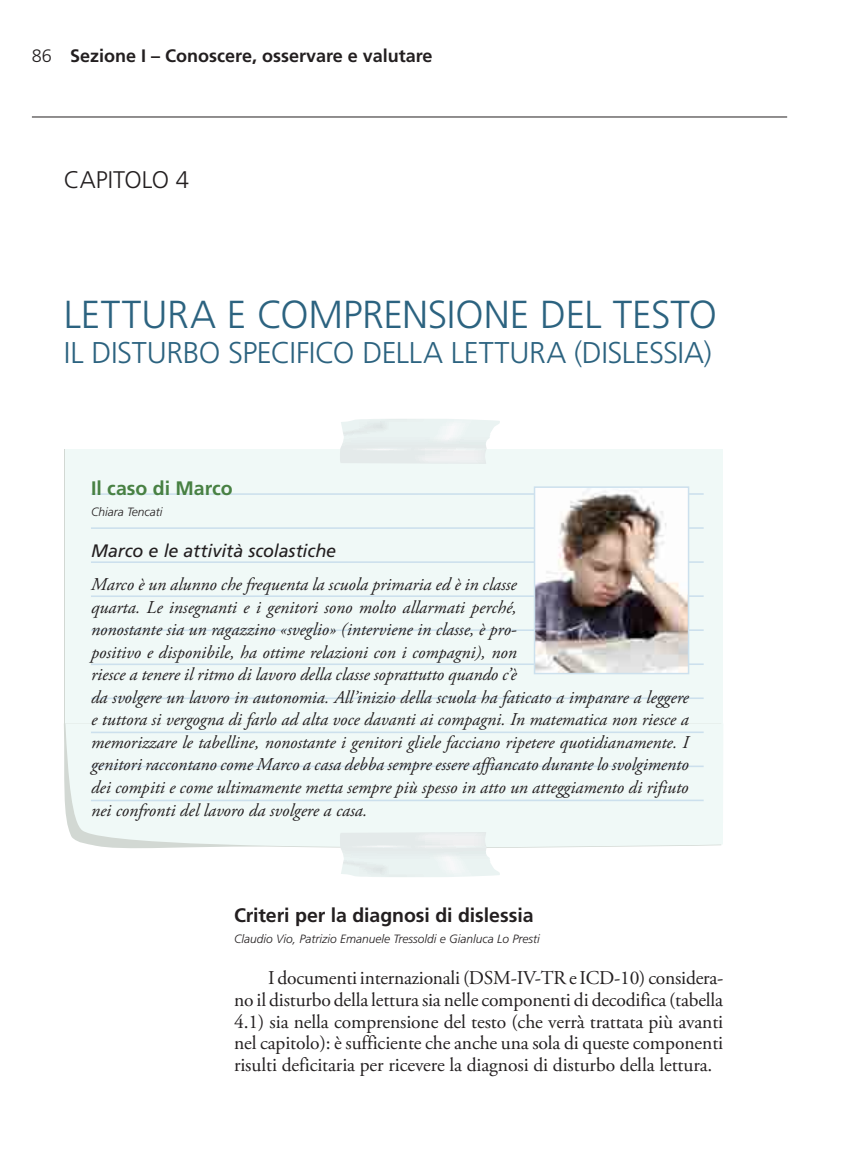
<style>
.page{position:relative;width:851px;height:1149px;background:#fff}
.page>*{position:absolute;margin:0;border:0;box-sizing:border-box;transform-origin:0 0}
.t1{font:300 39px "Frutiger LT Std";color:#2c6380}
.t2{font:300 30px "Frutiger LT Std";letter-spacing:-.015em;color:#2c6380}
.t3{font:300 24px "Frutiger LT Std";color:#231f20}
.t4{font:19.5px/21.8px "Adobe Garamond Pro";letter-spacing:-.015em;color:#231f20;text-align:justify}
.t5{font:700 19.5px "Frutiger LT Std";letter-spacing:-.005em;color:#231f20}
.t6{font:700 19.5px "Frutiger LT Std";color:#488143}
.t7{font:italic 18px/22.5px "Adobe Garamond Pro";color:#231f20}
.t8{font:700 18px "Frutiger LT Std";color:#231f20}
.t9{font:italic 18px "Frutiger LT Std";letter-spacing:-.005em;color:#231f20}
.t10{font:italic 300 12px "Frutiger LT Std";color:#231f20}
.s1{font-weight:300}
</style>
<div class="page">
<hr style="left:32px;top:117px;width:755px;height:1px;background:#231f20">
<div style="left:65px;top:449px;width:658px;height:275px;background:#f0f9f7"></div>
<svg style="left:340px;top:419px;width:160px;height:45px"></svg>
<div style="left:65px;top:723px;width:658px;height:125px;background:#f0f9f7"></div>
<hr style="left:91px;top:493px;width:612px;height:1px;background:#cce0ed">
<hr style="left:91px;top:527px;width:612px;height:2px;background:#cce0ed">
<hr style="left:91px;top:561px;width:612px;height:2px;background:#cce0ed">
<hr style="left:91px;top:595px;width:612px;height:2px;background:#cce0ed">
<hr style="left:91px;top:629px;width:612px;height:2px;background:#cce0ed">
<hr style="left:91px;top:663px;width:612px;height:2px;background:#cce0ed">
<hr style="left:91px;top:697px;width:612px;height:2px;background:#cce0ed">
<hr style="left:91px;top:731px;width:612px;height:2px;background:#cce0ed">
<hr style="left:91px;top:765px;width:612px;height:2px;background:#cce0ed">
<hr style="left:91px;top:799px;width:612px;height:2px;background:#cce0ed">
<svg style="left:340px;top:831px;width:160px;height:45px"></svg>
<img style="left:536px;top:489px;width:150px;height:182px">
<div style="left:533px;top:486px;width:156px;height:188px;border:2px solid #cce0ed"></div>
<p class="t8" style="left:32px;top:45px;width:402px"><span class="s1">86</span> Sezione I – Conoscere, osservare e valutare</p>
<h3 class="t3" style="left:64px;top:166px;width:127px">CAPITOLO 4</h3>
<h1 class="t1" style="left:64px;top:292px;width:22px">LETTUR</h1>
<h1 class="t1" style="left:190px;top:292px;width:114px">A E COMPRENSIONE</h1>
<h1 class="t1" style="left:540px;top:292px;width:94px">DE L TESTO</h1>
<h2 class="t2" style="left:64px;top:335px;width:64px">IL DISTURBO</h2>
<h2 class="t2" style="left:228px;top:335px;width:253px">SPECIFICO DELLA LETTUR</h2>
<h2 class="t2" style="left:546px;top:335px;width:101px">A (DISLESSI</h2>
<h2 class="t2" style="left:684px;top:335px;width:29px">A)</h2>
<p class="t6" style="left:91px;top:476px;width:143px">Il caso di Marco</p>
<p class="t10" style="left:91px;top:505px;width:73px">Chiara Tencati</p>
<p class="t9" style="left:91px;top:540px;width:247px">Marco e le attività scolastiche</p>
<p class="t7" style="left:91px;top:573px;width:599px">Marco è un alunno che frequenta la scuola primaria ed è in classe<br>quarta. Le insegnanti e i genitori sono molto allarmati perché,<br>nonostante sia un ragazzino «sveglio» (interviene in classe, è pro-<br>positivo e disponibile, ha ottime relazioni con i compagni), non<br>riesce a tenere il ritmo di lavoro della classe soprattutto quando c’è<br>da svolgere un lavoro in autonomia. All’inizio della scuola ha faticato a imparare a leggere e tuttora si vergogna di farlo ad alta voce davanti ai compagni. In matematica non riesce a memorizzare le tabelline, nonostante i genitori gliele facciano ripetere quotidianamente. I genitori raccontano come Marco a casa debba sempre essere affiancato durante lo svolgimento dei compiti e come ultimamente metta sempre più spesso in atto un atteggiamento di rifiuto nei confronti del lavoro da svolgere a casa.</p>
<p class="t5" style="left:234px;top:903px;width:301px">Criteri per la diagnosi di dislessia</p>
<p class="t10" style="left:234px;top:931px;width:307px">Claudio Vio, Patrizio Emanuele Tressoldi e Gianluca Lo Presti</p>
<p class="t4" style="left:234px;top:967px;width:490px;text-indent:34px">I documenti internazionali (DSM-IV-TR e ICD-10) considera&shy;no il disturbo della lettura sia nelle componenti di decodifica (tabella 4.1) sia nella comprensione del testo (che verrà trattata più avanti nel capitolo): è sufficiente che anche una sola di queste componenti risulti deficitaria per ricevere la diagnosi di disturbo della lettura.</p>
</div>
